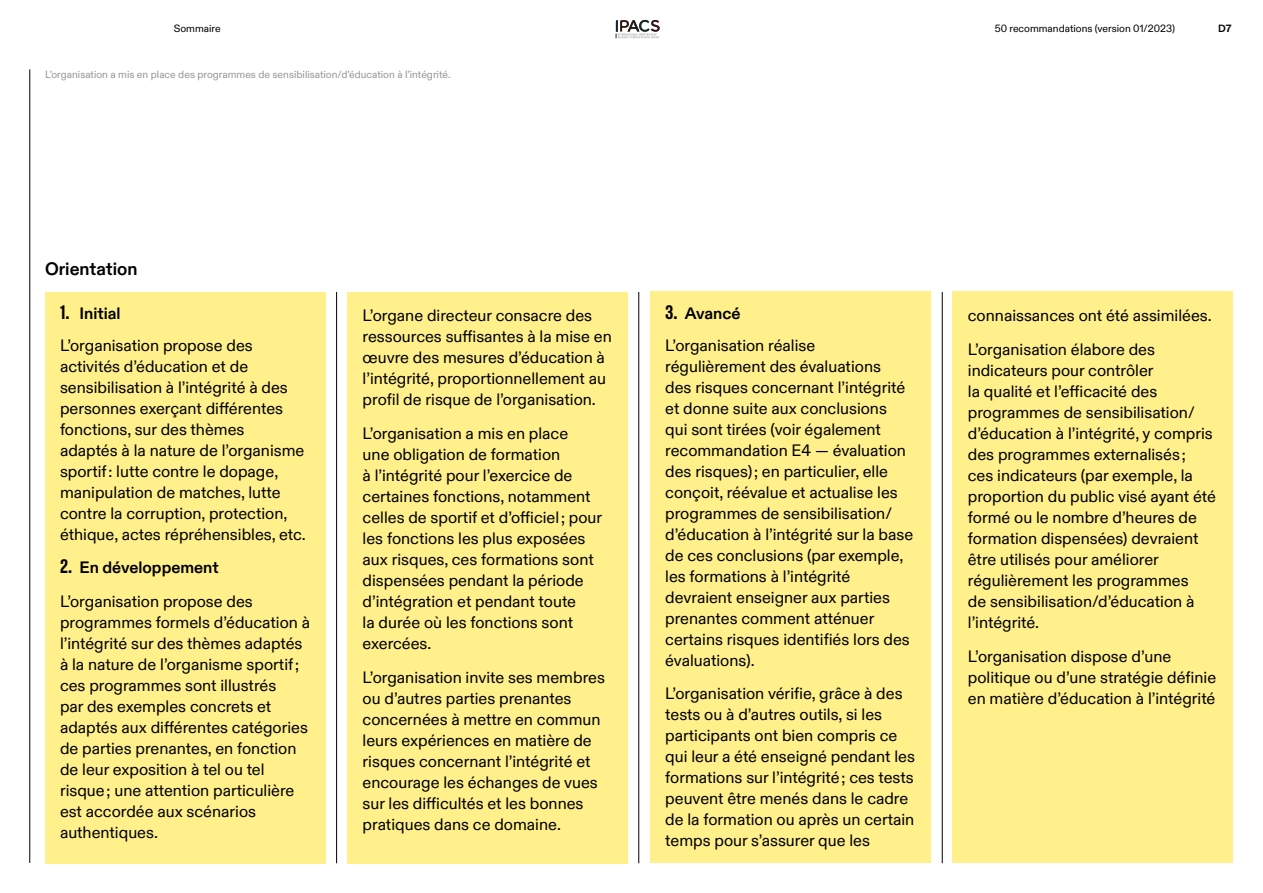
<style>
.page{position:relative;width:1263px;height:893px;background:#fff}
.page>*{position:absolute;margin:0;border:0;box-sizing:border-box;transform-origin:0 0}
.Sous-Titre_-_Niveau_1{font:700 18px "Olympic Sans";color:#000}
.Texte_-_Courant{font:16.5px/21px "Olympic Sans";color:#000}
.t1{font:700 16.5px "Olympic Sans";color:#000}
.Texte_-_Notes{font:10.5px "Olympic Sans";color:#969696}
.t2{font:10.5px "Olympic Sans";color:#000}
.Texte_-_Courant-2{font:700 10.5px "Olympic Sans";color:#000}
.s1{font-family:"Olympic Headline";font-weight:400;font-size:19.5px}
</style>
<div class="page">
<hr style="left:30px;top:69px;width:1px;height:794px;background:#000">
<hr style="left:638px;top:292px;width:1px;height:571px;background:#000">
<hr style="left:942px;top:292px;width:1px;height:571px;background:#000">
<hr style="left:336px;top:292px;width:1px;height:571px;background:#000">
<div style="left:45px;top:292px;width:280px;height:571px;background:#fff08c"></div>
<div style="left:348px;top:292px;width:280px;height:571px;background:#fff08c"></div>
<div style="left:650px;top:292px;width:280px;height:571px;background:#fff08c"></div>
<div style="left:953px;top:292px;width:280px;height:571px;background:#fff08c"></div>
<svg style="left:616px;top:20px;width:44px;height:18px"></svg>
<p class="t2" style="left:174px;top:20px;width:48px">Sommaire</p>
<p class="t2" style="left:995px;top:20px;width:182px">50 recommandations (version 01/2023)</p>
<p class="Texte_-_Notes" style="left:45px;top:66px;width:407px">L’organisation a mis en place des programmes de sensibilisation/d’éducation à l’intégrité.</p>
<p class="Texte_-_Courant-2" style="left:1218px;top:20px;width:15px">D7</p>
<p class="Sous-Titre_-_Niveau_1" style="left:45px;top:255px;width:94px">Orientation</p>
<p class="t1" style="left:60px;top:300px;width:62px"><span class="s1">1.</span> Initial</p>
<p class="Texte_-_Courant" style="left:60px;top:333px;width:247px">L’organisation propose des activités d’éducation et de sensibilisation à l’intégrité à des personnes exerçant différentes fonctions, sur des thèmes adaptés à la nature de l’organisme sportif : lutte contre le dopage, manipulation de matches, lutte contre la corruption, protection, éthique, actes répréhensibles, etc.</p>
<p class="t1" style="left:60px;top:554px;width:160px"><span class="s1">2.</span> En développement</p>
<p class="Texte_-_Courant" style="left:60px;top:590px;width:252px">L’organisation propose des programmes formels d’éducation à l’intégrité sur des thèmes adaptés à la nature de l’organisme sportif ; ces programmes sont illustrés<br>par des exemples concrets et adaptés aux différentes catégories de parties prenantes, en fonction de leur exposition à tel ou tel risque ; une attention particulière est accordée aux scénarios authentiques.</p>
<p class="Texte_-_Courant" style="left:363px;top:304px;width:251px">L’organe directeur consacre des ressources suffisantes à la mise en œuvre des mesures d’éducation à l’intégrité, proportionnellement au profil de risque de l’organisation.</p>
<p class="Texte_-_Courant" style="left:363px;top:422px;width:241px">L’organisation a mis en place<br>une obligation de formation<br>à l’intégrité pour l’exercice de certaines fonctions, notamment celles de sportif et d’officiel ; pour les fonctions les plus exposées aux risques, ces formations sont dispensées pendant la période d’intégration et pendant toute<br>la durée où les fonctions sont exercées.</p>
<p class="Texte_-_Courant" style="left:363px;top:665px;width:244px">L’organisation invite ses membres ou d’autres parties prenantes concernées à mettre en commun leurs expériences en matière de risques concernant l’intégrité et encourage les échanges de vues sur les difficultés et les bonnes pratiques dans ce domaine.</p>
<p class="t1" style="left:665px;top:300px;width:77px"><span class="s1">3.</span> Avancé</p>
<p class="Texte_-_Courant" style="left:665px;top:333px;width:249px">L’organisation réalise régulièrement des évaluations<br>des risques concernant l’intégrité et donne suite aux conclusions qui sont tirées (voir également recommandation E4 — évaluation des risques) ; en particulier, elle conçoit, réévalue et actualise les programmes de sensibilisation/ d’éducation à l’intégrité sur la base de ces conclusions (par exemple, les formations à l’intégrité devraient enseigner aux parties prenantes comment atténuer certains risques identifiés lors des évaluations).</p>
<p class="Texte_-_Courant" style="left:665px;top:682px;width:251px">L’organisation vérifie, grâce à des tests ou à d’autres outils, si les participants ont bien compris ce qui leur a été enseigné pendant les formations sur l’intégrité ; ces tests peuvent être menés dans le cadre de la formation ou après un certain temps pour s’assurer que les</p>
<p class="Texte_-_Courant" style="left:968px;top:304px;width:245px">connaissances ont été assimilées.</p>
<p class="Texte_-_Courant" style="left:968px;top:338px;width:249px">L’organisation élabore des indicateurs pour contrôler<br>la qualité et l’efficacité des programmes de sensibilisation/ d’éducation à l’intégrité, y compris des programmes externalisés ;<br>ces indicateurs (par exemple, la proportion du public visé ayant été formé ou le nombre d’heures de formation dispensées) devraient être utilisés pour améliorer régulièrement les programmes<br>de sensibilisation/d’éducation à l’intégrité.</p>
<p class="Texte_-_Courant" style="left:968px;top:644px;width:250px">L’organisation dispose d’une politique ou d’une stratégie définie en matière d’éducation à l’intégrité</p>
</div>
